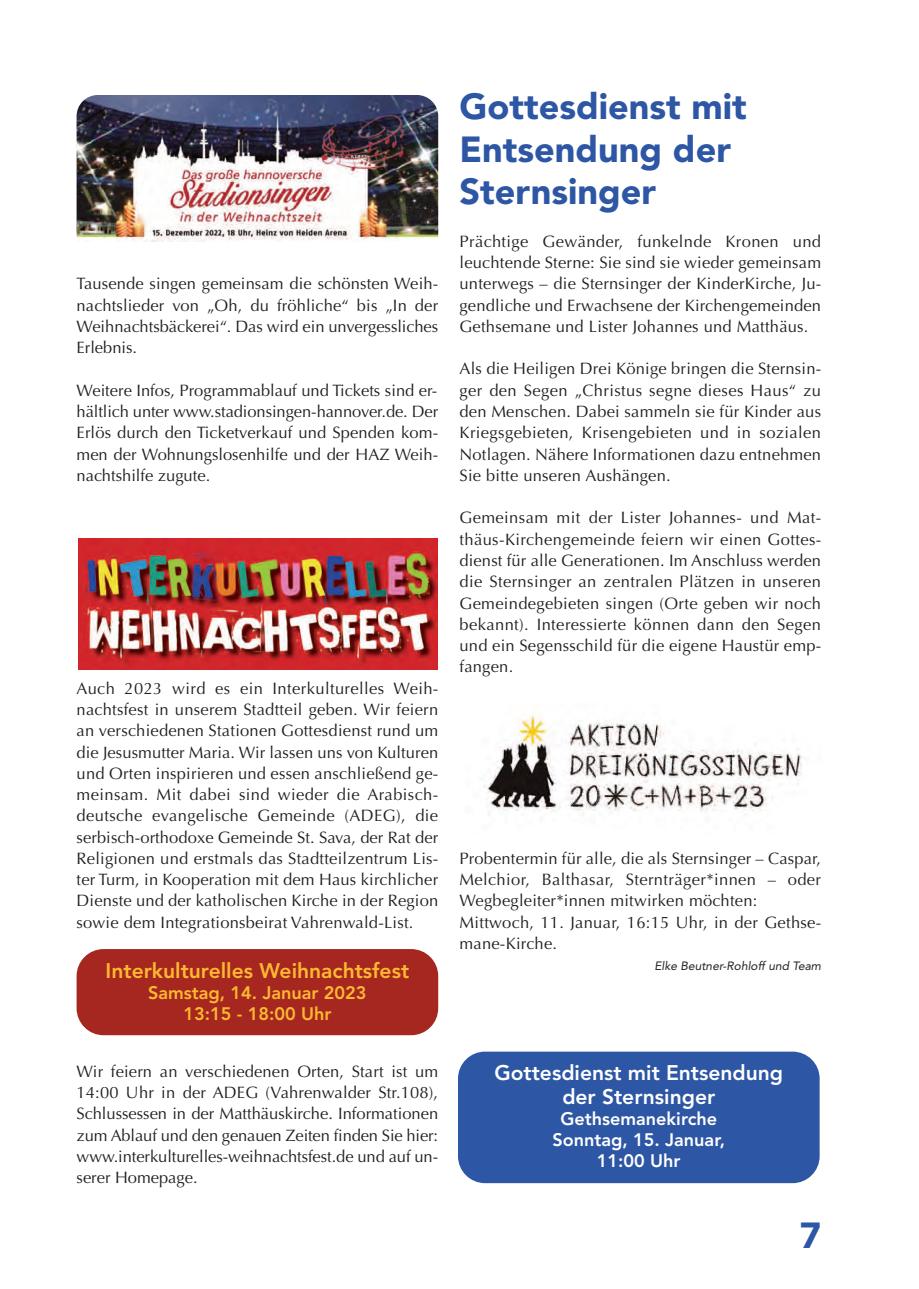
<style>
.page{position:relative;width:919px;height:1289px;background:#fff}
.page>*{position:absolute;margin:0;border:0;box-sizing:border-box;transform-origin:0 0}
.t1{font:900 36px/42.6px "Avenir";color:#2d56a5}
.t2{font:800 21px/24px "Avenir";color:#fff;text-align:center}
.t3{font:800 21px "Avenir";color:#fdb931}
.t4{font:800 18px/21px "Avenir";color:#fff;text-align:center}
.t5{font:800 18px/21px "Avenir";color:#fdb931;text-align:center}
.t6{font:16.5px/21.3px "Optima";letter-spacing:.015em;color:#231f20;text-align:justify}
.t7{font:italic 12px "Avenir";color:#231f20}
</style>
<div class="page">
<img style="left:78px;top:538px;width:360px;height:132px">
<img style="left:484px;top:715px;width:318px;height:100px">
<img style="left:77px;top:96px;width:361px;height:160px;border-radius:21px">
<div style="left:77px;top:242px;width:361px;height:22px;background:#fff"></div>
<div style="left:77px;top:949px;width:361px;height:86px;background:#a6271f;border-radius:27px"></div>
<div style="left:458px;top:1051px;width:361px;height:132px;background:#2d56a5;border-radius:27px"></div>
<p class="t6" style="left:77px;top:273px;width:363px">Tausende singen gemeinsam die schönsten Weih&shy;nachtslieder von „Oh, du fröhliche“ bis „In der Weihnachtsbäckerei“. Das wird ein unvergessliches Erlebnis.</p>
<p class="t6" style="left:77px;top:380px;width:363px">Weitere Infos, Programmablauf und Tickets sind er&shy;hältlich unter www.stadionsingen-hannover.de. Der Erlös durch den Ticketverkauf und Spenden kom&shy;men der Wohnungslosenhilfe und der HAZ Weih&shy;nachtshilfe zugute.</p>
<p class="t6" style="left:77px;top:677px;width:363px">Auch 2023 wird es ein Interkulturelles Weih&shy;nachtsfest in unserem Stadtteil geben. Wir feiern an verschiedenen Stationen Gottesdienst rund um die Jesusmutter Maria. Wir lassen uns von Kulturen und Orten inspirieren und essen anschließend ge&shy;meinsam. Mit dabei sind wieder die Arabisch&shy;deutsche evangelische Gemeinde (ADEG), die serbisch-orthodoxe Gemeinde St. Sava, der Rat der Religionen und erstmals das Stadtteilzentrum Lis&shy;ter Turm, in Kooperation mit dem Haus kirchlicher Dienste und der katholischen Kirche in der Region sowie dem Integrationsbeirat Vahrenwald-List.</p>
<p class="t3" style="left:106px;top:951px;width:305px">Interkulturelles Weihnachtsfest</p>
<p class="t5" style="left:148px;top:980px;width:220px">Samstag, 14. Januar 2023<br>13:15 - 18:00 Uhr</p>
<p class="t6" style="left:77px;top:1060px;width:363px">Wir feiern an verschiedenen Orten, Start ist um 14:00 Uhr in der ADEG (Vahrenwalder Str.108), Schlussessen in der Matthäuskirche. Informationen zum Ablauf und den genauen Zeiten finden Sie hier: www.interkulturelles-weihnachtsfest.de und auf un&shy;serer Homepage.</p>
<h1 class="t1" style="left:459px;top:84px;width:289px">Gottesdienst mit<br>Entsendung der<br>Sternsinger</h1>
<p class="t6" style="left:459px;top:231px;width:363px">Prächtige Gewänder, funkelnde Kronen und leuchtende Sterne: Sie sind sie wieder gemeinsam unterwegs – die Sternsinger der KinderKirche, Ju&shy;gendliche und Erwachsene der Kirchengemeinden Gethsemane und Lister Johannes und Matthäus.</p>
<p class="t6" style="left:459px;top:358px;width:363px">Als die Heiligen Drei Könige bringen die Sternsin&shy;ger den Segen „Christus segne dieses Haus“ zu den Menschen. Dabei sammeln sie für Kinder aus Kriegsgebieten, Krisengebieten und in sozialen Notlagen. Nähere Informationen dazu entnehmen Sie bitte unseren Aushängen.</p>
<p class="t6" style="left:459px;top:507px;width:363px">Gemeinsam mit der Lister Johannes- und Mat&shy;thäus-Kirchengemeinde feiern wir einen Gottes&shy;dienst für alle Generationen. Im Anschluss werden die Sternsinger an zentralen Plätzen in unseren Gemeindegebieten singen (Orte geben wir noch bekannt). Interessierte können dann den Segen und ein Segensschild für die eigene Haustür emp&shy;fangen.</p>
<p class="t6" style="left:459px;top:847px;width:363px;text-align:left">Probentermin für alle, die als Sternsinger – Caspar, Melchior, Balthasar, Sternträger*innen – oder Wegbegleiter*innen mitwirken möchten:<br>Mittwoch, 11. Januar, 16:15 Uhr, in der Gethse&shy;mane-Kirche.</p>
<p class="t7" style="left:654px;top:958px;width:168px">Elke Beutner-Rohloff und Team</p>
<p class="t2" style="left:494px;top:1059px;width:290px">Gottesdienst mit Entsendung der Sternsinger</p>
<p class="t4" style="left:552px;top:1107px;width:174px">Gethsemanekirche<br>Sonntag, 15. Januar,<br>11:00 Uhr</p>
<h1 class="t1" style="left:799px;top:1213px;width:23px">7</h1>
</div>
